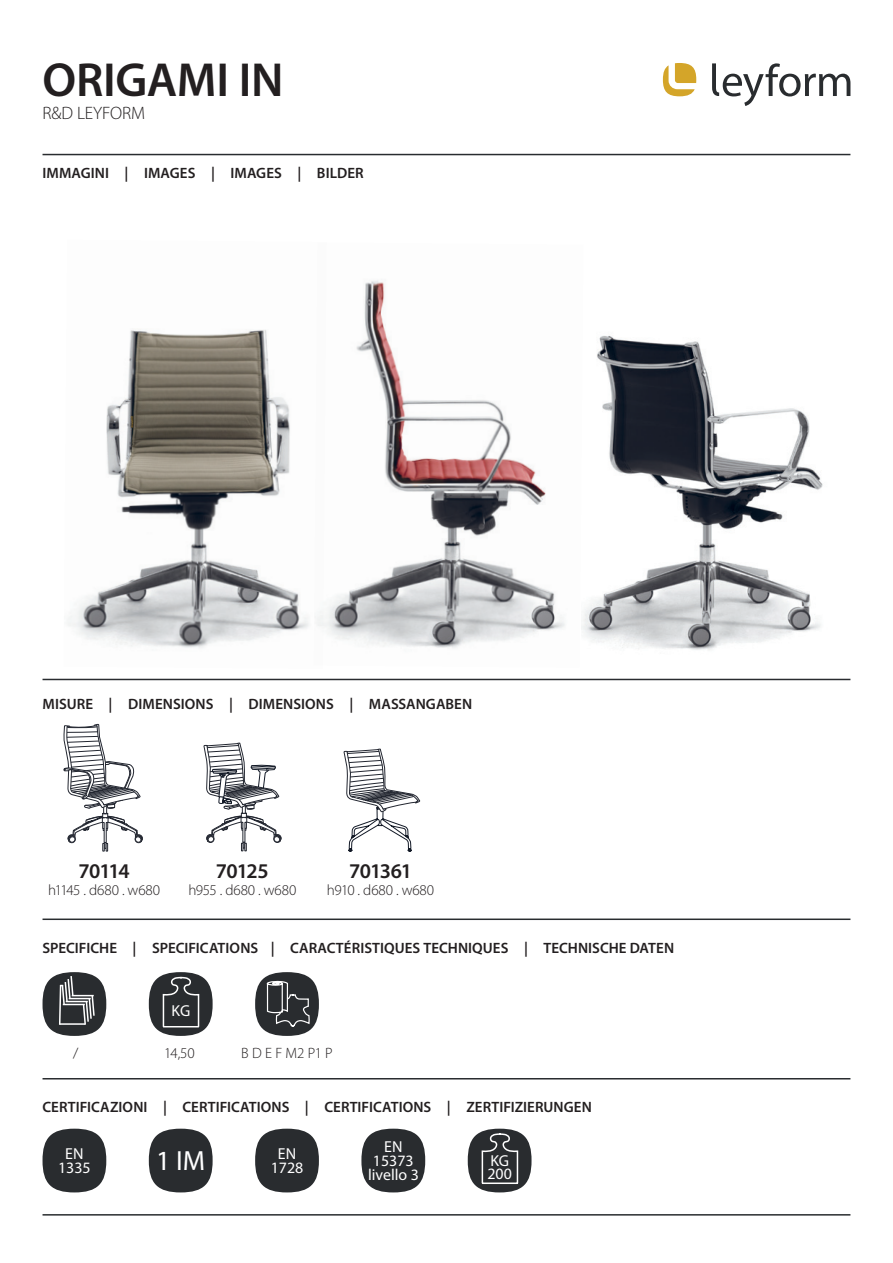
<style>
.page{position:relative;width:893px;height:1263px;background:#fff}
.page>*{position:absolute;margin:0;border:0;box-sizing:border-box;transform-origin:0 0}
.t1{font:600 48px "Myriad Pro";letter-spacing:-.01em;color:#231f20}
.t2{font:27.75px "Myriad Pro";color:#fff}
.t3{font:600 21px "Myriad Pro";letter-spacing:-.05em;color:#231f20}
.t4{font:300 18px "Myriad Pro";letter-spacing:-.01em;color:#231f20}
.t5{font:15.9px/14px "Myriad Pro";color:#fff;text-align:center}
.t6{font:600 15px "Myriad Pro";letter-spacing:.005em;color:#231f20}
.t7{font:300 15px "Myriad Pro";letter-spacing:-.01em;color:#231f20}
</style>
<div class="page">
<svg style="left:712px;top:63px;width:138px;height:43px"></svg>
<svg style="left:663px;top:63px;width:33px;height:33px"></svg>
<hr style="left:43px;top:154px;width:807px;height:1px;background:#292c2f">
<hr style="left:43px;top:1214px;width:807px;height:1px;background:#292c2f">
<hr style="left:43px;top:918px;width:807px;height:2px;background:#292c2f">
<hr style="left:43px;top:679px;width:807px;height:1px;background:#292c2f">
<div style="left:149px;top:972px;width:64px;height:64px;background:#292c2f;border-radius:50%"></div>
<svg style="left:162px;top:976px;width:38px;height:52px"></svg>
<div style="left:42px;top:972px;width:64px;height:64px;background:#292c2f;border-radius:50%"></div>
<svg style="left:58px;top:974px;width:38px;height:51px"></svg>
<div style="left:255px;top:972px;width:64px;height:64px;background:#292c2f;border-radius:50%"></div>
<svg style="left:266px;top:980px;width:53px;height:49px"></svg>
<hr style="left:43px;top:1078px;width:807px;height:1px;background:#292c2f">
<img style="left:326px;top:280px;width:239px;height:368px">
<img style="left:581px;top:335px;width:242px;height:315px">
<img style="left:68px;top:330px;width:258px;height:318px">
<svg style="left:64px;top:724px;width:79px;height:127px"></svg>
<svg style="left:204px;top:742px;width:77px;height:109px"></svg>
<svg style="left:344px;top:748px;width:76px;height:103px"></svg>
<div style="left:42px;top:1129px;width:64px;height:63px;background:#292c2f;border-radius:50%"></div>
<div style="left:149px;top:1129px;width:64px;height:63px;background:#292c2f;border-radius:50%"></div>
<div style="left:255px;top:1129px;width:64px;height:63px;background:#292c2f;border-radius:50%"></div>
<div style="left:361px;top:1129px;width:64px;height:63px;background:#292c2f;border-radius:50%"></div>
<div style="left:468px;top:1129px;width:64px;height:63px;background:#292c2f;border-radius:50%"></div>
<svg style="left:480px;top:1133px;width:39px;height:51px"></svg>
<h1 class="t1" style="left:43px;top:49px;width:243px">ORIGAMI IN</h1>
<p class="t4" style="left:43px;top:103px;width:104px">R&amp;D LEYFORM</p>
<p class="t6" style="left:43px;top:163px;width:323px">IMMAGINI | IMAGES | IMAGES | BILDER</p>
<p class="t6" style="left:43px;top:695px;width:431px">MISURE | DIMENSIONS | DIMENSIONS | MASSANGABEN</p>
<h3 class="t3" style="left:79px;top:857px;width:53px">70114</h3>
<p class="t7" style="left:48px;top:881px;width:113px">h1145 . d680 . w680</p>
<h3 class="t3" style="left:216px;top:857px;width:54px">70125</h3>
<p class="t7" style="left:188px;top:881px;width:109px">h955 . d680 . w680</p>
<h3 class="t3" style="left:349px;top:857px;width:64px">701361</h3>
<p class="t7" style="left:327px;top:881px;width:109px">h910 . d680 . w680</p>
<p class="t6" style="left:43px;top:938px;width:633px">SPECIFICHE | SPECIFICATIONS | CARACTÉRISTIQUES TECHNIQUES | TECHNISCHE DATEN</p>
<p class="t5" style="left:171px;top:1003px;width:20px">KG</p>
<p class="t7" style="left:73px;top:1044px;width:7px">/</p>
<p class="t7" style="left:164px;top:1044px;width:32px">14,50</p>
<p class="t7" style="left:241px;top:1044px;width:93px">B D E F M2 P1 P</p>
<p class="t6" style="left:43px;top:1097px;width:551px">CERTIFICAZIONI | CERTIFICATIONS | CERTIFICATIONS | ZERTIFIZIERUNGEN</p>
<p class="t5" style="left:58px;top:1146px;width:34px">EN<br>1335</p>
<h2 class="t2" style="left:156px;top:1144px;width:51px">1 IM</h2>
<p class="t5" style="left:271px;top:1146px;width:34px">EN<br>1728</p>
<p class="t5" style="left:368px;top:1139px;width:52px">EN<br>15373 livello 3</p>
<p class="t5" style="left:487px;top:1153px;width:26px;text-align:left">KG<br>200</p>
</div>
